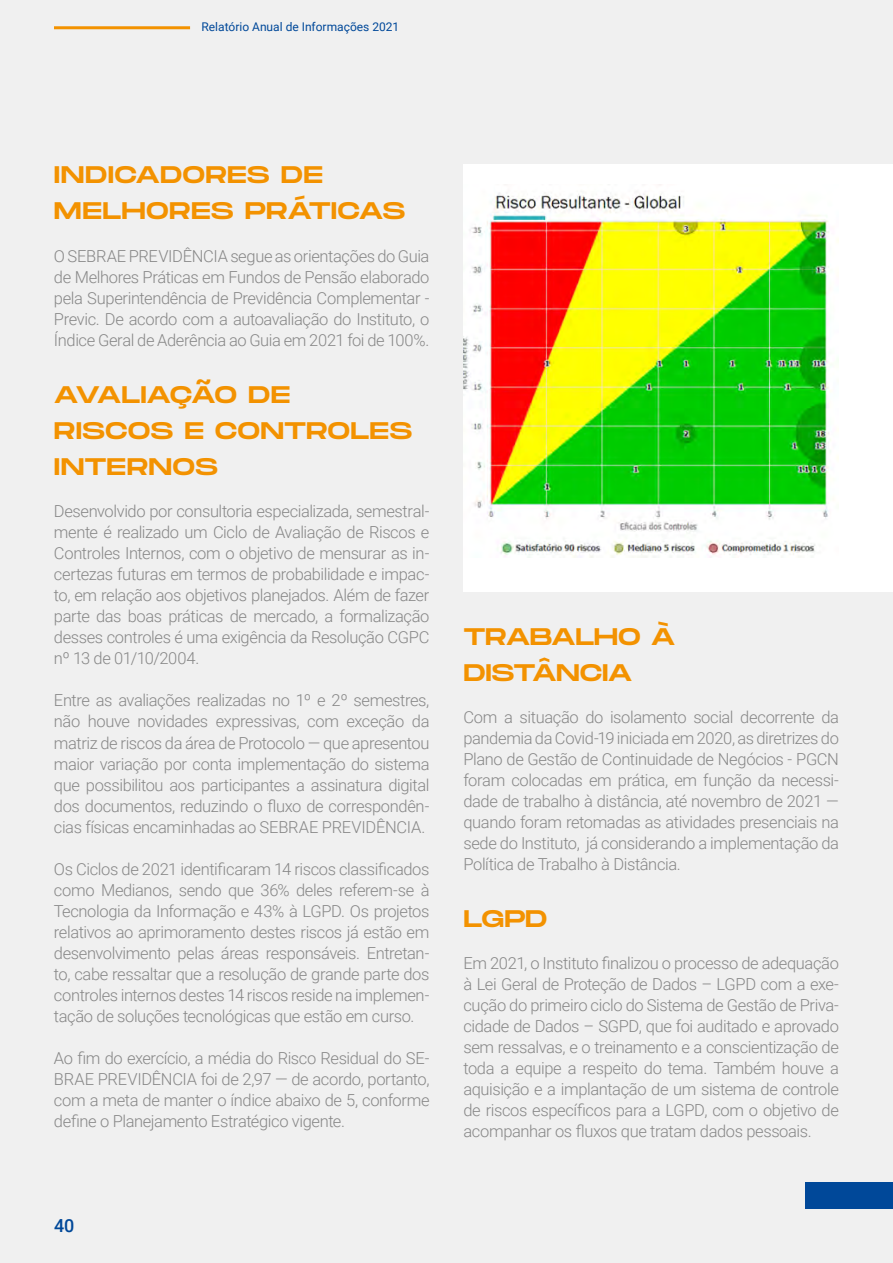
<style>
.page{position:relative;width:893px;height:1263px;background:#f0f0f0}
.page>*{position:absolute;margin:0;border:0;box-sizing:border-box;transform-origin:0 0}
.t1{font:24px/36px "Monument Extended";letter-spacing:-.005em;color:#f39200}
.t2{font:24px/36px "Monument Extended";letter-spacing:-.025em;color:#f39200}
.t3{font:500 18px "Roboto";color:#004899}
.t4{font:300 16.5px/21px "Roboto";letter-spacing:-.025em;color:#878787;text-align:justify}
.t5{font:12px "Roboto";color:#004899}
</style>
<div class="page">
<hr style="left:54px;top:26px;width:136px;height:3px;background:#f39200">
<div style="left:463px;top:164px;width:430px;height:428px;background:#fff"></div>
<img style="left:464px;top:184px;width:375px;height:373px">
<div style="left:806px;top:1182px;width:87px;height:27px;background:#004899"></div>
<p class="t5" style="left:202px;top:19px;width:199px">Relatório Anual de Informações 2021</p>
<h1 class="t1" style="left:54px;top:156px;width:353px">INDICADORES DE<br>MELHORES PRÁTICAS</h1>
<p class="t4" style="left:54px;top:245px;width:377px">O SEBRAE PREVIDÊNCIA segue as orientações do Guia de Melhores Práticas em Fundos de Pensão elaborado pela Superintendência de Previdência Complementar - Previc. De acordo com a autoavaliação do Instituto, o Índice Geral de Aderência ao Guia em 2021 foi de 100%.</p>
<h1 class="t1" style="left:54px;top:376px;width:360px">AVALIAÇÃO DE<br>RISCOS E CONTROLES<br>INTERNOS</h1>
<p class="t4" style="left:54px;top:500px;width:377px">Desenvolvido por consultoria especializada, semestral&shy;mente é realizado um Ciclo de Avaliação de Riscos e Controles Internos, com o objetivo de mensurar as in&shy;certezas futuras em termos de probabilidade e impac&shy;to, em relação aos objetivos planejados. Além de fazer parte das boas práticas de mercado, a formalização desses controles é uma exigência da Resolução CGPC nº 13 de 01/10/2004.</p>
<p class="t4" style="left:54px;top:689px;width:377px">Entre as avaliações realizadas no 1º e 2º semestres, não houve novidades expressivas, com exceção da matriz de riscos da área de Protocolo — que apresentou maior variação por conta implementação do sistema que possibilitou aos participantes a assinatura digital dos documentos, reduzindo o fluxo de correspondên&shy;cias físicas encaminhadas ao SEBRAE PREVIDÊNCIA.</p>
<p class="t4" style="left:54px;top:858px;width:377px">Os Ciclos de 2021 identificaram 14 riscos classificados como Medianos, sendo que 36% deles referem-se à Tecnologia da Informação e 43% à LGPD. Os projetos relativos ao aprimoramento destes riscos já estão em desenvolvimento pelas áreas responsáveis. Entretan&shy;to, cabe ressaltar que a resolução de grande parte dos controles internos destes 14 riscos reside na implemen&shy;tação de soluções tecnológicas que estão em curso.</p>
<p class="t4" style="left:54px;top:1047px;width:377px">Ao fim do exercício, a média do Risco Residual do SE-BRAE PREVIDÊNCIA foi de 2,97 — de acordo, portanto, com a meta de manter o índice abaixo de 5, conforme define o Planejamento Estratégico vigente.</p>
<p class="t3" style="left:54px;top:1213px;width:22px">40</p>
<h1 class="t2" style="left:463px;top:618px;width:214px">TRABALHO À<br>DISTÂNCIA</h1>
<p class="t4" style="left:463px;top:706px;width:377px">Com a situação do isolamento social decorrente da pandemia da Covid-19 iniciada em 2020, as diretrizes do Plano de Gestão de Continuidade de Negócios - PGCN foram colocadas em prática, em função da necessi&shy;dade de trabalho à distância, até novembro de 2021 — quando foram retomadas as atividades presenciais na sede do Instituto, já considerando a implementação da Política de Trabalho à Distância.</p>
<h1 class="t1" style="left:463px;top:900px;width:86px">LGPD</h1>
<p class="t4" style="left:463px;top:952px;width:377px">Em 2021, o Instituto finalizou o processo de adequação à Lei Geral de Proteção de Dados – LGPD com a exe&shy;cução do primeiro ciclo do Sistema de Gestão de Priva&shy;cidade de Dados – SGPD, que foi auditado e aprovado sem ressalvas, e o treinamento e a conscientização de toda a equipe a respeito do tema. Também houve a aquisição e a implantação de um sistema de controle de riscos específicos para a LGPD, com o objetivo de acompanhar os fluxos que tratam dados pessoais.</p>
</div>
